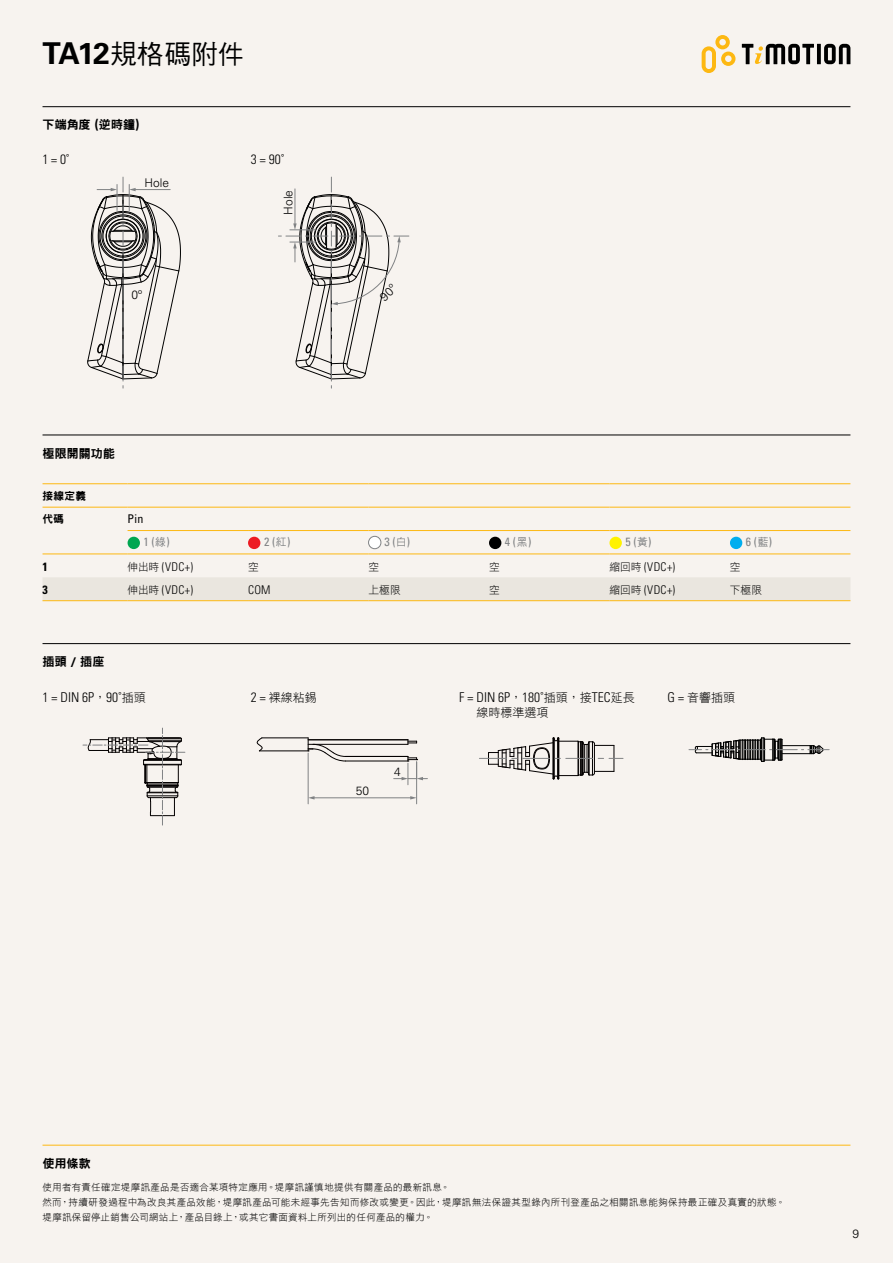
<style>
.page{position:relative;width:893px;height:1263px;background:#f7f3ef}
.page>*{position:absolute;margin:0;border:0;box-sizing:border-box;transform-origin:0 0}
.t1{font:26.7px "DF Hei W5 WIN BF";color:#000}
.t2{font:300 condensed 13.5px "Univers LT Std";color:#000}
.t3{font:300 condensed 12px "Univers LT Std";letter-spacing:.025em;color:#000}
.t4{font:12px "DFN Hei W9 WIN BF";letter-spacing:.01em;color:#000}
.t5{font:condensed 12px "Univers LT Std";color:#808284}
.t6{font:12px "DF Hei W3 WIN BF";color:#000}
.t7{font:300 12px "Univers LT Std";color:#000}
.t8{font:condensed 12px/23.4px "Univers LT Std";color:#000}
.t9{font:700 condensed 12px "Univers LT Std";color:#000}
.t10{font:10.65px "DF Hei W3 WIN BF";letter-spacing:.015em;color:#000}
.t11{font:10.65px/23.4px "DFN Hei W9 WIN BF";letter-spacing:.03em;color:#000}
.t12{font:9.45px/15px "DF Hei W3 WIN BF";letter-spacing:.04em;color:#000}
.s1{font-family:"Univers LT Std";font-weight:700;font-size:30px}
.s2{font-family:"Univers LT Std";font-weight:700;font-size:13.5px}
.s3{color:#808284}
.s4{font-family:"DF Hei W5 WIN BF";font-stretch:normal;font-size:10.65px;color:#808284}
.s5{font-family:"DF Hei W5 WIN BF";font-stretch:normal;font-size:10.65px}
.s6{font-family:"DF Hei W3 WIN BF";font-weight:400;font-stretch:normal;font-size:10.65px}
.s7{font-family:"DF Hei W3 WIN BF";font-weight:400;font-stretch:normal;font-size:12px}
.s8{font-family:"Univers LT Std";font-weight:300;font-stretch:condensed;font-size:13.5px}
</style>
<div class="page">
<svg style="left:702px;top:35px;width:33px;height:38px"></svg>
<svg style="left:817px;top:44px;width:4px;height:20px"></svg>
<svg style="left:824px;top:44px;width:26px;height:20px"></svg>
<svg style="left:742px;top:44px;width:72px;height:20px"></svg>
<hr style="left:43px;top:106px;width:807px;height:1px;background:#000">
<hr style="left:43px;top:435px;width:807px;height:1px;background:#000">
<div style="left:43px;top:577px;width:807px;height:23px;background:#eae6df"></div>
<hr style="left:43px;top:554px;width:85px;height:1px;background:#fdb812">
<hr style="left:43px;top:483px;width:85px;height:1px;background:#fdb812">
<hr style="left:128px;top:483px;width:120px;height:1px;background:#fdb812">
<hr style="left:248px;top:483px;width:121px;height:1px;background:#fdb812">
<hr style="left:369px;top:483px;width:120px;height:1px;background:#fdb812">
<hr style="left:489px;top:483px;width:120px;height:1px;background:#fdb812">
<hr style="left:609px;top:483px;width:121px;height:1px;background:#fdb812">
<hr style="left:730px;top:483px;width:120px;height:1px;background:#fdb812">
<hr style="left:43px;top:507px;width:85px;height:1px;background:#fdb812">
<hr style="left:128px;top:507px;width:120px;height:1px;background:#fdb812">
<hr style="left:248px;top:507px;width:121px;height:1px;background:#fdb812">
<hr style="left:369px;top:507px;width:120px;height:1px;background:#fdb812">
<hr style="left:489px;top:507px;width:120px;height:1px;background:#fdb812">
<hr style="left:609px;top:507px;width:121px;height:1px;background:#fdb812">
<hr style="left:730px;top:507px;width:120px;height:1px;background:#fdb812">
<hr style="left:128px;top:530px;width:120px;height:1px;background:#fdb812">
<hr style="left:248px;top:530px;width:121px;height:1px;background:#fdb812">
<hr style="left:369px;top:530px;width:120px;height:1px;background:#fdb812">
<hr style="left:489px;top:530px;width:120px;height:1px;background:#fdb812">
<hr style="left:609px;top:530px;width:121px;height:1px;background:#fdb812">
<hr style="left:730px;top:530px;width:120px;height:1px;background:#fdb812">
<hr style="left:43px;top:600px;width:85px;height:1px;background:#fdb812">
<hr style="left:128px;top:600px;width:120px;height:1px;background:#fdb812">
<hr style="left:248px;top:600px;width:121px;height:1px;background:#fdb812">
<hr style="left:369px;top:600px;width:120px;height:1px;background:#fdb812">
<hr style="left:489px;top:600px;width:120px;height:1px;background:#fdb812">
<hr style="left:609px;top:600px;width:121px;height:1px;background:#fdb812">
<hr style="left:730px;top:600px;width:120px;height:1px;background:#fdb812">
<hr style="left:128px;top:554px;width:120px;height:1px;background:#fdb812">
<hr style="left:248px;top:554px;width:121px;height:1px;background:#fdb812">
<hr style="left:369px;top:554px;width:120px;height:1px;background:#fdb812">
<hr style="left:489px;top:554px;width:120px;height:1px;background:#fdb812">
<hr style="left:609px;top:554px;width:121px;height:1px;background:#fdb812">
<hr style="left:730px;top:554px;width:120px;height:1px;background:#fdb812">
<div style="left:248px;top:537px;width:12px;height:12px;background:#ed1b23;border-radius:50%"></div>
<div style="left:128px;top:537px;width:12px;height:12px;background:#00a650;border-radius:50%"></div>
<div style="left:369px;top:536px;width:12px;height:13px;background:#fff;border-radius:50%"></div>
<div style="left:368px;top:536px;width:13px;height:13px;border:1px solid #808284;border-radius:50%"></div>
<div style="left:489px;top:537px;width:12px;height:12px;background:#000;border-radius:50%"></div>
<div style="left:609px;top:537px;width:13px;height:12px;background:#fff200;border-radius:50%"></div>
<div style="left:730px;top:537px;width:12px;height:12px;background:#00aeef;border-radius:50%"></div>
<svg style="left:87px;top:177px;width:94px;height:211px"></svg>
<hr style="left:43px;top:643px;width:807px;height:1px;background:#000">
<svg style="left:83px;top:728px;width:102px;height:97px"></svg>
<hr style="left:262px;top:738px;width:46px;height:1px;background:#030000">
<hr style="left:259px;top:751px;width:49px;height:1px;background:#030000">
<svg style="left:257px;top:737px;width:5px;height:14px"></svg>
<hr style="left:345px;top:761px;width:63px;height:1px;background:#030000">
<hr style="left:345px;top:756px;width:63px;height:1px;background:#030000">
<hr style="left:308px;top:739px;width:100px;height:1px;background:#030000">
<hr style="left:308px;top:744px;width:100px;height:1px;background:#030000">
<svg style="left:408px;top:740px;width:9px;height:4px"></svg>
<svg style="left:308px;top:738px;width:38px;height:23px"></svg>
<hr style="left:308px;top:753px;width:1px;height:51px;background:#808284">
<hr style="left:416px;top:762px;width:1px;height:42px;background:#808284">
<hr style="left:313px;top:797px;width:98px;height:1px;background:#808284">
<svg style="left:308px;top:796px;width:7px;height:3px"></svg>
<svg style="left:410px;top:796px;width:7px;height:3px"></svg>
<svg style="left:394px;top:756px;width:33px;height:29px"></svg>
<svg style="left:479px;top:737px;width:144px;height:43px"></svg>
<svg style="left:689px;top:737px;width:140px;height:25px"></svg>
<hr style="left:43px;top:1145px;width:807px;height:1px;background:#fdb812">
<svg style="left:278px;top:177px;width:131px;height:211px"></svg>
<h1 class="t1" style="left:43px;top:40px;width:203px"><span class="s1">TA12</span>規格碼附件</h1>
<p class="t4" style="left:43px;top:118px;width:99px">下端角度 <span class="s2">(</span>逆時鐘<span class="s2">)</span></p>
<h2 class="t2" style="left:43px;top:151px;width:29px">1 = 0˚</h2>
<h2 class="t2" style="left:251px;top:151px;width:35px">3 = 90˚</h2>
<p class="t7" style="left:144px;top:176px;width:26px">Hole</p>
<p class="t7" style="left:132px;top:287px;width:12px">0º</p>
<p class="t4" style="left:43px;top:447px;width:74px">極限開關功能</p>
<p class="t11" style="left:43px;top:484px;width:45px">接線定義代碼</p>
<p class="t8" style="left:144px;top:507px;width:28px;text-indent:-16px">Pin<br><span class="s3">1 (</span><span class="s4">綠</span><span class="s3">)</span></p>
<p class="t7" style="left:281px;top:215px;width:26px;rotate:-90deg">Hole</p>
<p class="t5" style="left:264px;top:535px;width:28px">2 (<span class="s5">紅</span>)</p>
<p class="t5" style="left:384px;top:535px;width:27px">3 (<span class="s5">白</span>)</p>
<p class="t5" style="left:505px;top:535px;width:28px">4 (<span class="s5">黑</span>)</p>
<p class="t5" style="left:625px;top:535px;width:28px">5 (<span class="s5">黃</span>)</p>
<p class="t5" style="left:746px;top:535px;width:28px">6 (<span class="s5">藍</span>)</p>
<p class="t9" style="left:43px;top:559px;width:7px">1</p>
<p class="t3" style="left:128px;top:559px;width:67px"><span class="s6">伸出時</span> (VDC+)</p>
<p class="t10" style="left:248px;top:561px;width:12px">空</p>
<p class="t10" style="left:369px;top:561px;width:12px">空</p>
<p class="t10" style="left:489px;top:561px;width:12px">空</p>
<p class="t3" style="left:609px;top:559px;width:67px"><span class="s6">縮回時</span> (VDC+)</p>
<p class="t10" style="left:730px;top:561px;width:12px">空</p>
<p class="t9" style="left:43px;top:582px;width:7px">3</p>
<p class="t3" style="left:128px;top:583px;width:67px"><span class="s6">伸出時</span> (VDC+)</p>
<p class="t3" style="left:248px;top:583px;width:24px">COM</p>
<p class="t10" style="left:369px;top:585px;width:34px">上極限</p>
<p class="t10" style="left:489px;top:585px;width:12px">空</p>
<p class="t3" style="left:609px;top:583px;width:67px"><span class="s6">縮回時</span> (VDC+)</p>
<p class="t10" style="left:730px;top:585px;width:34px">下極限</p>
<p class="t4" style="left:43px;top:656px;width:63px">插頭 <span class="s2">/</span> 插座</p>
<h2 class="t2" style="left:43px;top:689px;width:105px">1 = DIN 6P<span class="s7">，</span>90˚<span class="s7">插頭</span></h2>
<p class="t6" style="left:251px;top:691px;width:67px"><span class="s8">2 =</span> 裸線粘錫</p>
<p class="t7" style="left:356px;top:784px;width:15px">50</p>
<p class="t7" style="left:394px;top:765px;width:8px">4</p>
<h2 class="t2" style="left:459px;top:689px;width:177px">F = DIN 6P<span class="s7">，</span>180˚<span class="s7">插頭，接</span>TEC<span class="s7">延長</span></h2>
<p class="t6" style="left:476px;top:706px;width:73px">線時標準選項</p>
<p class="t6" style="left:668px;top:691px;width:69px"><span class="s8">G =</span> 音響插頭</p>
<p class="t4" style="left:43px;top:1157px;width:50px">使用條款</p>
<p class="t12" style="left:43px;top:1180px;width:744px">使用者有責任確定堤摩訊產品是否適合某項特定應用。堤摩訊謹慎地提供有關產品的最新訊息。<br>然而，持續研發過程中為改良其產品效能，堤摩訊產品可能未經事先告知而修改或變更。因此，堤摩訊無法保證其型錄內所刊登產品之相關訊息能夠保持最正確及真實的狀態。堤摩訊保留停止銷售公司網站上，產品目錄上，或其它書面資料上所列出的任何產品的權力。</p>
<p class="t7" style="left:852px;top:1226px;width:8px">9</p>
</div>
